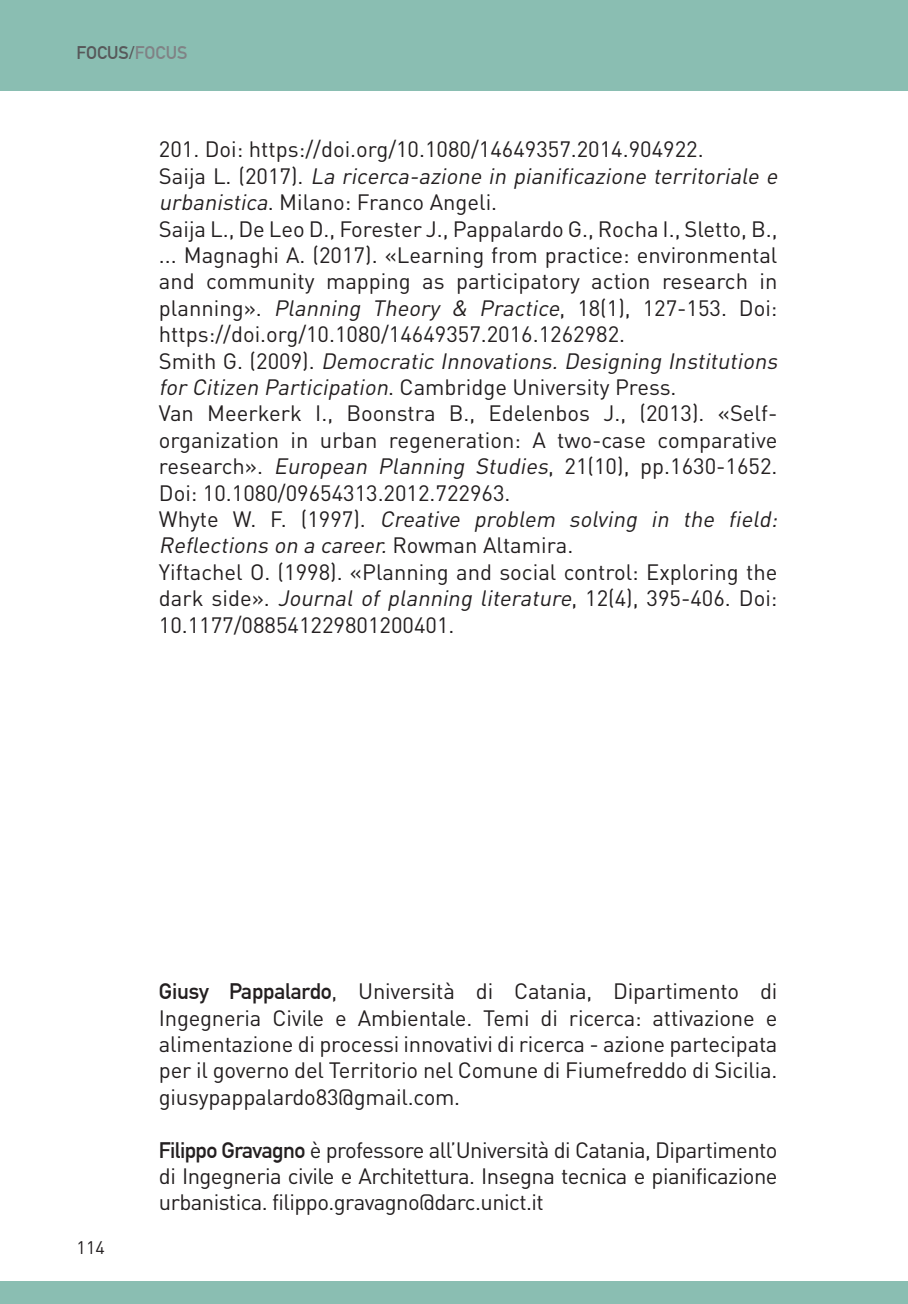
<style>
.page{position:relative;width:908px;height:1304px;background:#fff}
.page>*{position:absolute;margin:0;border:0;box-sizing:border-box;transform-origin:0 0}
.t1{font:22px/26.4px "DIN";color:#231f20;text-align:justify}
.t2{font:italic 22px/26.4px "DIN";color:#231f20}
.t3{font:700 18px "DIN Alternate";color:#57585a}
.t4{font:18px "DIN";color:#231f20}
.s1{color:#808285}
.s2{font-style:normal}
.s3{font-style:italic}
.s4{font-family:"DIN Alternate";font-weight:700}
</style>
<div class="page">
<div style="left:0;top:0;width:907px;height:90px;background:#8abeb2"></div>
<div style="left:0;top:1281px;width:907px;height:23px;background:#8abeb2"></div>
<p class="t3" style="left:77px;top:39px;width:112px">FOCUS/<span class="s1">FOCUS</span></p>
<p class="t1" style="left:159px;top:136px;width:546px">201. Doi: https://doi.org/10.1080/14649357.2014.904922.</p>
<p class="t2" style="left:159px;top:162px;width:624px"><span class="s2">S a ij a L . ( 2 0 1 7 ) .</span> La ricerca-azione in pianificazione territoriale e urbanistica<span class="s2">. Milano: Franco Angeli.</span></p>
<p class="t1" style="left:159px;top:215px;width:620px">Saija L., De Leo D., Forester J., Pappalardo G., Rocha I., Sletto, B., ... Magnaghi A. (2017). «Learning from practice: environmental and community mapping as participatory action research in planning». <span class="s3">Planning Theory &amp; Practice</span>, 18(1), 127-153. Doi: https://doi.org/10.1080/14649357.2016.1262982.</p>
<p class="t2" style="left:159px;top:347px;width:624px"><span class="s2">S m i t h G . ( 2 0 0 9 ) .</span> Democratic Innovations. Designing Institutions for Citizen Participation<span class="s2">. Cambridge University Press.</span></p>
<p class="t1" style="left:159px;top:400px;width:619px">Van Meerkerk I., Boonstra B., Edelenbos J., (2013). «Self&shy;organization in urban regeneration: A two-case comparative research». <span class="s3">European Planning Studies</span>, 21(10), pp.1630-1652.<br>Doi: 10.1080/09654313.2012.722963.</p>
<p class="t2" style="left:159px;top:505px;width:624px"><span class="s2">W h yt e W. F. ( 1 9 9 7 ) .</span> Creative problem solving in the field:<br>Reflections on a career.<span class="s2">R ow m a n A lt a m i ra .</span></p>
<p class="t1" style="left:159px;top:558px;width:619px">Yiftachel O. (1998). «Planning and social control: Exploring the d a rk s i d e » . <span class="s3">Journal of planning literature</span>, 1 2 (4) , 3 9 5 -40 6 . D o i :<br>10.1177/088541229801200401.</p>
<p class="t4" style="left:77px;top:1237px;width:30px">114</p>
<p class="t1" style="left:159px;top:978px;width:620px"><span class="s4">Giusy Pappalardo</span>, Università di Catania, Dipartimento di Ingegneria Civile e Ambientale. Temi di ricerca: attivazione e alimentazione di processi innovativi di ricerca - azione partecipata per il governo del Territorio nel Comune di Fiumefreddo di Sicilia. giusypappalardo83@gmail.com.</p>
<p class="t1" style="left:159px;top:1136px;width:619px"><span class="s4">Filippo Gravagno</span> è professore all’Università di Catania, Dipartimento di Ingegneria civile e Architettura. Insegna tecnica e pianificazione urbanistica. filippo.gravagno@darc.unict.it</p>
</div>
